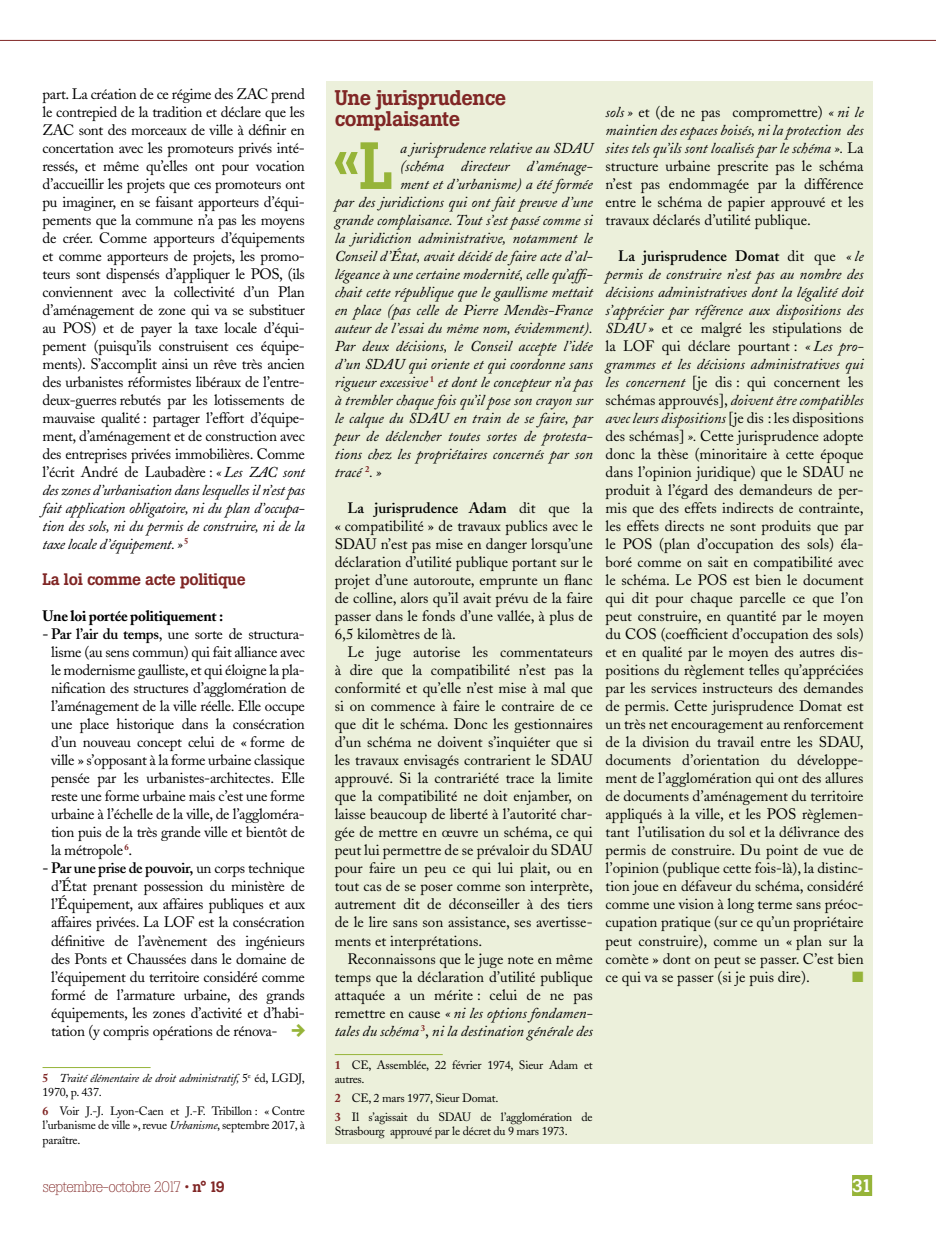
<style>
.page{position:relative;width:936px;height:1234px;background:#fff}
.page>*{position:absolute;margin:0;border:0;box-sizing:border-box;transform-origin:0 0}
.t1{font:500 66px "Boton";color:#96b439}
.t2{font:500 21px/21px "Boton";letter-spacing:-.02em;color:#802625}
.t3{font:500 18px "Boton";color:#fff}
.t4{font:18px "Flesh Plain";color:#96b439}
.t5{font:500 16.5px "Boton";letter-spacing:-.02em;color:#802625}
.t6{font:15px/18px "Adobe Caslon";color:#000;text-align:justify}
.t7{font:italic 15px "Adobe Caslon";color:#000}
.t8{font:300 15px "Boton";letter-spacing:-.05em;color:#802625}
.t9{font:700 15px "Adobe Caslon";letter-spacing:-.02em;color:#000}
.t10{font:15px "Zapf Dingbats ITC";color:#96b439}
.t11{font:12px/14.4px "Adobe Caslon";letter-spacing:-.02em;color:#000}
.t12{font:italic 12px/14.4px "Adobe Caslon";letter-spacing:-.02em;color:#000}
.s1{font-style:italic}
.s2{font-weight:600}
.s3{font-weight:700;font-style:normal;color:#802625}
.s4{font-style:normal}
.s5{font-weight:700;color:#802625}
.s6{font-weight:500}
</style>
<div class="page">
<div style="left:852px;top:1174px;width:20px;height:21px;background:#96b439"></div>
<hr style="left:0;top:40px;width:935px;height:1px;background:#802625">
<hr style="left:43px;top:1066px;width:108px;height:1px;background:#96b439">
<div style="left:326px;top:81px;width:546px;height:1062px;background:#ecf0db"></div>
<hr style="left:334px;top:1053px;width:108px;height:1px;background:#96b439">
<p class="t6" style="left:43px;top:85px;width:264px">part. La création de ce régime des ZAC prend le contrepied de la tradition et déclare que les ZAC sont des morceaux de ville à définir en concertation avec les promoteurs privés inté&shy;ressés, et même qu’elles ont pour vocation d’accueillir les projets que ces promoteurs ont pu imaginer, en se faisant apporteurs d’équi&shy;pements que la commune n’a pas les moyens de créer. Comme apporteurs d’équipements et comme apporteurs de projets, les promo&shy;teurs sont dispensés d’appliquer le POS, (ils conviennent avec la collectivité d’un Plan d’aménagement de zone qui va se substituer au POS) et de payer la taxe locale d’équi&shy;pement (puisqu’ils construisent ces équipe&shy;ments). S’accomplit ainsi un rêve très ancien des urbanistes réformistes libéraux de l’entre&shy;deux-guerres rebutés par les lotissements de mauvaise qualité : partager l’effort d’équipe&shy;ment, d’aménagement et de construction avec des entreprises privées immobilières. Comme l’écrit André de Laubadère : <span class="s1">« Les ZAC sont des zones d’urbanisation dans lesquelles il n’est pas fait application obligatoire, ni du plan d’occupa&shy;tion des sols, ni du permis de construire, ni de la taxe locale d’équipement. »</span> <sup>5</sup></p>
<p class="t5" style="left:43px;top:569px;width:205px">La loi comme acte politique</p>
<p class="t9" style="left:43px;top:607px;width:182px">Une loi portée politiquement :</p>
<p class="t6" style="left:51px;top:625px;width:255px;text-indent:-9px"><span class="s2">- Par l’air du temps</span>, une sorte de structura&shy;lisme (au sens commun) qui fait alliance avec le modernisme gaulliste, et qui éloigne la pla&shy;nification des structures d’agglomération de l’aménagement de la ville réelle. Elle occupe une place historique dans la consécration d’un nouveau concept celui de « forme de ville » s’opposant à la forme urbaine classique pensée par les urbanistes-architectes. Elle reste une forme urbaine mais c’est une forme urbaine à l’échelle de la ville, de l’aggloméra&shy;tion puis de la très grande ville et bientôt de la métropole <sup>6</sup>.</p>
<p class="t6" style="left:51px;top:859px;width:255px;text-indent:-9px"><span class="s2">- Par une prise de pouvoir,</span> un corps technique d’État prenant possession du ministère de l’Équipement, aux affaires publiques et aux affaires privées. La LOF est la consécration définitive de l’avènement des ingénieurs des Ponts et Chaussées dans le domaine de l’équipement du territoire considéré comme formé de l’armature urbaine, des grands équipements, les zones d’activité et d’habi&shy;tation (y compris opérations de rénova-</p>
<p class="t12" style="left:43px;top:1070px;width:264px"><span class="s3">5</span> Traité élémentaire de droit administratif, <span class="s4">5</span><sup>e</sup> <span class="s4">éd, LGDJ,<br>1970, p. 437.</span></p>
<p class="t11" style="left:43px;top:1103px;width:264px;text-align:justify"><span class="s5">6</span> Voir J.-J. Lyon-Caen et J.-F. Tribillon : « Contre l’urbanisme de ville », revue <span class="s1">Urbanisme</span>, septembre 2017, à paraître.</p>
<p class="t4" style="left:290px;top:1020px;width:19px">w</p>
<h2 class="t2" style="left:334px;top:87px;width:173px">Une jurisprudence complaisante</h2>
<h1 class="t1" style="left:333px;top:123px;width:62px">«L</h1>
<p class="t7" style="left:400px;top:140px;width:194px">a jurisprudence relative au SDAU</p>
<p class="t7" style="left:400px;top:158px;width:194px">(schéma directeur d’aménage-</p>
<p class="t7" style="left:400px;top:176px;width:194px">ment et d’urbanisme) a été formée</p>
<p class="t7" style="left:334px;top:194px;width:259px">par des juridictions qui ont fait preuve d’une</p>
<p class="t7" style="left:334px;top:212px;width:259px">grande complaisance. Tout s’est passé comme si</p>
<p class="t7" style="left:334px;top:230px;width:259px">la juridiction administrative, notamment le</p>
<p class="t7" style="left:334px;top:248px;width:259px">Conseil d’État, avait décidé de faire acte d’al-</p>
<p class="t7" style="left:334px;top:266px;width:259px">légeance à une certaine modernité, celle qu’affi-</p>
<p class="t7" style="left:334px;top:284px;width:259px">chait cette république que le gaullisme mettait</p>
<p class="t7" style="left:334px;top:302px;width:259px">en place (pas celle de Pierre Mendès-France</p>
<p class="t7" style="left:334px;top:320px;width:259px">auteur de l’essai du même nom, évidemment).</p>
<p class="t7" style="left:334px;top:338px;width:259px">Par deux décisions, le Conseil accepte l’idée</p>
<p class="t7" style="left:334px;top:356px;width:259px">d’un SDAU qui oriente et qui coordonne sans</p>
<p class="t7" style="left:334px;top:374px;width:259px">rigueur excessive <sup>1</sup> et dont le concepteur n’a pas</p>
<p class="t7" style="left:334px;top:392px;width:259px">à trembler chaque fois qu’il pose son crayon sur</p>
<p class="t7" style="left:334px;top:410px;width:259px">le calque du SDAU en train de se faire, par</p>
<p class="t7" style="left:334px;top:428px;width:259px">peur de déclencher toutes sortes de protesta-</p>
<p class="t7" style="left:334px;top:446px;width:259px">tions chez les propriétaires concernés par son</p>
<p class="t7" style="left:334px;top:464px;width:48px">tracé <sup>2</sup>. »</p>
<p class="t6" style="left:334px;top:499px;width:259px;text-indent:13px"><span class="s2">La jurisprudence Adam</span> dit que la « compatibilité » de travaux publics avec le SDAU n’est pas mise en danger lorsqu’une déclaration d’utilité publique portant sur le projet d’une autoroute, emprunte un flanc de colline, alors qu’il avait prévu de la faire passer dans le fonds d’une vallée, à plus de 6,5 kilomètres de là.</p>
<p class="t6" style="left:334px;top:643px;width:259px;text-indent:13px">Le juge autorise les commentateurs à dire que la compatibilité n’est pas la conformité et qu’elle n’est mise à mal que si on commence à faire le contraire de ce que dit le schéma. Donc les gestionnaires d’un schéma ne doivent s’inquiéter que si les travaux envisagés contrarient le SDAU approuvé. Si la contrariété trace la limite que la compatibilité ne doit enjamber, on laisse beaucoup de liberté à l’autorité char&shy;gée de mettre en œuvre un schéma, ce qui peut lui permettre de se prévaloir du SDAU pour faire un peu ce qui lui plait, ou en tout cas de se poser comme son interprète, autrement dit de déconseiller à des tiers de le lire sans son assistance, ses avertisse&shy;ments et interprétations.</p>
<p class="t6" style="left:334px;top:949px;width:259px;text-indent:13px">Reconnaissons que le juge note en même temps que la déclaration d’utilité publique attaquée a un mérite : celui de ne pas remettre en cause <span class="s1">« ni les options fondamen&shy;tales du schéma</span> <sup>3</sup>, <span class="s1">ni la destination générale des</span></p>
<p class="t11" style="left:334px;top:1057px;width:259px"><span class="s5">1</span> CE, Assemblée, 22 février 1974, Sieur Adam et autres.</p>
<p class="t11" style="left:334px;top:1088px;width:259px;line-height:18.6px"><span class="s5">2</span> CE, 2 mars 1977, Sieur Domat.<br><span class="s5">3</span> Il s’agissait du SDAU de l’agglomération de</p>
<p class="t11" style="left:334px;top:1123px;width:234px">Strasbourg approuvé par le décret du 9 mars 1973.</p>
<p class="t6" style="left:605px;top:103px;width:259px"><span class="s1">sols »</span> et (de ne pas compromettre) <span class="s1">« ni le maintien des espaces boisés, ni la protection des sites tels qu’ils sont localisés par le schéma ».</span> La structure urbaine prescrite pas le schéma n’est pas endommagée par la différence entre le schéma de papier approuvé et les travaux déclarés d’utilité publique.</p>
<p class="t6" style="left:605px;top:247px;width:259px;text-indent:13px"><span class="s2">La jurisprudence Domat</span> dit que <span class="s1">« le permis de construire n’est pas au nombre des décisions administratives dont la légalité doit s’apprécier par référence aux dispositions des SDAU »</span> et ce malgré les stipulations de la LOF qui déclare pourtant : <span class="s1">« Les pro&shy;grammes et les décisions administratives qui les concernent</span> [je dis : qui concernent les schémas approuvés], <span class="s1">doivent être compatibles avec leurs dispositions</span> [je dis : les dispositions des schémas] <span class="s1">».</span> Cette jurisprudence adopte donc la thèse (minoritaire à cette époque dans l’opinion juridique) que le SDAU ne produit à l’égard des demandeurs de per&shy;mis que des effets indirects de contrainte, les effets directs ne sont produits que par le POS (plan d’occupation des sols) éla&shy;boré comme on sait en compatibilité avec le schéma. Le POS est bien le document qui dit pour chaque parcelle ce que l’on peut construire, en quantité par le moyen du COS (coefficient d’occupation des sols) et en qualité par le moyen des autres dis&shy;positions du règlement telles qu’appréciées par les services instructeurs des demandes de permis. Cette jurisprudence Domat est un très net encouragement au renforcement de la division du travail entre les SDAU, documents d’orientation du développe&shy;ment de l’agglomération qui ont des allures de documents d’aménagement du territoire appliqués à la ville, et les POS règlemen&shy;tant l’utilisation du sol et la délivrance des permis de construire. Du point de vue de l’opinion (publique cette fois-là), la distinc&shy;tion joue en défaveur du schéma, considéré comme une vision à long terme sans préoc&shy;cupation pratique (sur ce qu’un propriétaire peut construire), comme un « plan sur la comète » dont on peut se passer. C’est bien ce qui va se passer (si je puis dire).</p>
<p class="t10" style="left:852px;top:969px;width:13px">■</p>
<p class="t8" style="left:43px;top:1177px;width:184px">septembre-octobre 2017 • <span class="s6">n° 19</span></p>
<p class="t3" style="left:852px;top:1174px;width:22px">31</p>
</div>
